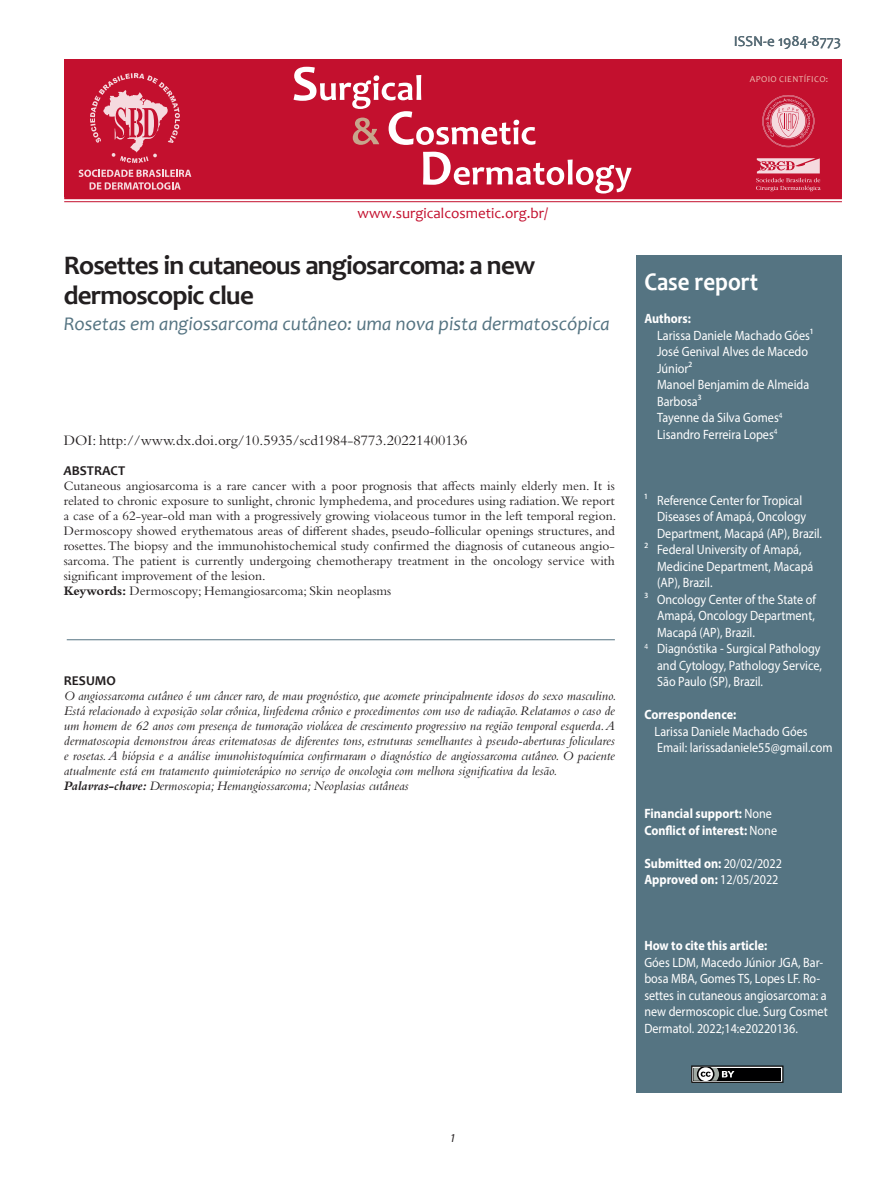
<style>
.page{position:relative;width:893px;height:1191px;background:#fff}
.page>*{position:absolute;margin:0;border:0;box-sizing:border-box;transform-origin:0 0}
.t1{font:700 27px/30px "Candara";letter-spacing:-.03em;color:#231f20}
.t2{font:700 25.5px "Candara";color:#fff;scale:.9 1}
.t3{font:italic 19.5px "Candara";color:#557482}
.t4{font:15px "Bembo Std";color:#231f20}
.t5{font:15px "Candara";color:#c3102e}
.t6{font:15px "Candara";color:#557482}
.t7{font:italic 13.5px/15px "Bembo Std";color:#231f20;text-align:justify}
.t8{font:13.5px/16.5px "Myriad Pro";color:#fff;scale:.9 1}
.t9{font:13.5px/15px "Bembo Std";color:#231f20;text-align:justify}
.t10{font:700 13.5px "Myriad Pro";color:#fff;scale:.9 1}
.t11{font:700 13.5px "Candara";color:#231f20}
.t12{font:italic 12px "Myriad Pro";color:#231f20}
.t13{font:9px "Candara";letter-spacing:.04em;color:#efc0b4}
.s1{font-style:italic}
.s2{font-weight:700}
.s3{font-weight:400}
</style>
<div class="page">
<hr style="left:64px;top:196px;width:778px;height:3px;background:#c3102e">
<hr style="left:64px;top:201px;width:778px;height:1px;background:#c3102e">
<div style="left:64px;top:60px;width:778px;height:137px;background:#c3102e"></div>
<svg style="left:294px;top:67px;width:242px;height:78px"></svg>
<svg style="left:423px;top:152px;width:208px;height:41px"></svg>
<svg style="left:90px;top:73px;width:90px;height:90px"></svg>
<svg style="left:79px;top:170px;width:112px;height:20px"></svg>
<svg style="left:756px;top:158px;width:65px;height:33px"></svg>
<svg style="left:762px;top:95px;width:52px;height:52px"></svg>
<div style="left:636px;top:255px;width:206px;height:838px;background:#557482"></div>
<svg style="left:691px;top:1065px;width:92px;height:17px;background:#494b4c"></svg>
<hr style="left:67px;top:639px;width:548px;height:1px;background:#557482">
<p class="t6" style="left:734px;top:32px;width:109px">ISSN-e 1984-8773</p>
<p class="t13" style="left:750px;top:74px;width:80px">APOIO CIENTÍFICO:</p>
<p class="t5" style="left:357px;top:204px;width:192px">www.surgicalcosmetic.org.br/</p>
<p class="t1" style="left:64px;top:250px;width:473px">Rosettes in cutaneous angiosarcoma: a new dermoscopic clue</p>
<p class="t3" style="left:64px;top:311px;width:548px">Rosetas em angiossarcoma cutâneo: uma nova pista dermatoscópica</p>
<p class="t4" style="left:64px;top:431px;width:405px">DOI: http://www.dx.doi.org/10.5935/scd1984-8773.20221400136</p>
<p class="t11" style="left:64px;top:462px;width:63px"><span class="s1">A</span>BSTRACT</p>
<p class="t9" style="left:64px;top:478px;width:554px">Cutaneous angiosarcoma is a rare cancer with a poor prognosis that affects mainly elderly men. It is related to chronic exposure to sunlight, chronic lymphedema, and procedures using radiation.We report a case of a 62-year-old man with a progressively growing violaceous tumor in the left temporal region.<br>Dermoscopy showed erythematous areas of different shades, pseudo-follicular openings structures, and rosettes. The biopsy and the immunohistochemical study confirmed the diagnosis of cutaneous angio&shy;sarcoma. The patient is currently undergoing chemotherapy treatment in the oncology service with significant improvement of the lesion.</p>
<p class="t9" style="left:64px;top:583px;width:329px"><span class="s2">Keywords:</span> Dermoscopy; Hemangiosarcoma; Skin neoplasms</p>
<p class="t11" style="left:64px;top:672px;width:54px">RESUMO</p>
<p class="t7" style="left:64px;top:688px;width:554px">O angiossarcoma cutâneo é um câncer raro, de mau prognóstico, que acomete principalmente idosos do sexo masculino.<br>Está relacionado à exposição solar crônica, linfedema crônico e procedimentos com uso de radiação. Relatamos o caso de um homem de 62 anos com presença de tumoração violácea de crescimento progressivo na região temporal esquerda. A dermatoscopia demonstrou áreas eritematosas de diferentes tons, estruturas semelhantes à pseudo-aberturas foliculares e rosetas. A biópsia e a análise imunohistoquímica confirmaram o diagnóstico de angiossarcoma cutâneo. O paciente atualmente está em tratamento quimioterápico no serviço de oncologia com melhora significativa da lesão.</p>
<p class="t7" style="left:64px;top:778px;width:346px"><span class="s2">Palavras-chave:</span> Dermoscopia; Hemangiossarcoma; Neoplasias cutâneas</p>
<p class="t2" style="left:644px;top:266px;width:128px">Case report</p>
<p class="t10" style="left:644px;top:310px;width:53px">Authors:</p>
<p class="t8" style="left:657px;top:327px;width:175px">Larissa Daniele Machado Góes¹</p>
<p class="t8" style="left:657px;top:343px;width:169px">José Genival Alves de Macedo<br>Júnior²</p>
<p class="t8" style="left:657px;top:376px;width:171px">Manoel Benjamim de Almeida<br>Barbosa³</p>
<p class="t8" style="left:657px;top:409px;width:141px">Tayenne da Silva Gomes<sup>4</sup></p>
<p class="t8" style="left:657px;top:426px;width:135px">Lisandro Ferreira Lopes<sup>4</sup></p>
<p class="t8" style="left:657px;top:492px;width:185px;text-indent:-13px">¹ Reference Center for Tropical<br>Diseases of Amapá, Oncology<br>Department, Macapá (AP), Brazil.</p>
<p class="t8" style="left:657px;top:541px;width:175px;text-indent:-13px">² Federal University of Amapá,<br>Medicine Department, Macapá (AP), Brazil.</p>
<p class="t8" style="left:657px;top:591px;width:178px;text-align:justify;text-indent:-13px">³ Oncology Center of the State of Amapá, Oncology Department, Macapá (AP), Brazil.</p>
<p class="t8" style="left:657px;top:640px;width:185px;text-align:justify;text-indent:-13px"><sup>4</sup> Diagnóstika - Surgical Pathology and Cytology, Pathology Service, São Paulo (SP), Brazil.</p>
<p class="t10" style="left:644px;top:706px;width:104px">Correspondence:</p>
<p class="t8" style="left:655px;top:723px;width:171px">Larissa Daniele Machado Góes</p>
<p class="t8" style="left:657px;top:739px;width:197px">Email: larissadaniele55@gmail.com</p>
<p class="t10" style="left:644px;top:805px;width:143px">Financial support: <span class="s3">None</span></p>
<p class="t10" style="left:644px;top:821px;width:149px">Conflict of interest: <span class="s3">None</span></p>
<p class="t10" style="left:644px;top:854px;width:154px">Submitted on: <span class="s3">20/02/2022</span></p>
<p class="t10" style="left:644px;top:871px;width:151px">Approved on: <span class="s3">12/05/2022</span></p>
<p class="t10" style="left:644px;top:937px;width:138px">How to cite this article:</p>
<p class="t8" style="left:644px;top:954px;width:205px">Góes LDM, Macedo Júnior JGA, Bar&shy;bosa MBA, Gomes TS, Lopes LF. Ro&shy;settes in cutaneous angiosarcoma: a new dermoscopic clue. Surg Cosmet Dermatol. 2022;14:e20220136.</p>
<p class="t12" style="left:450px;top:1130px;width:7px">1</p>
</div>
